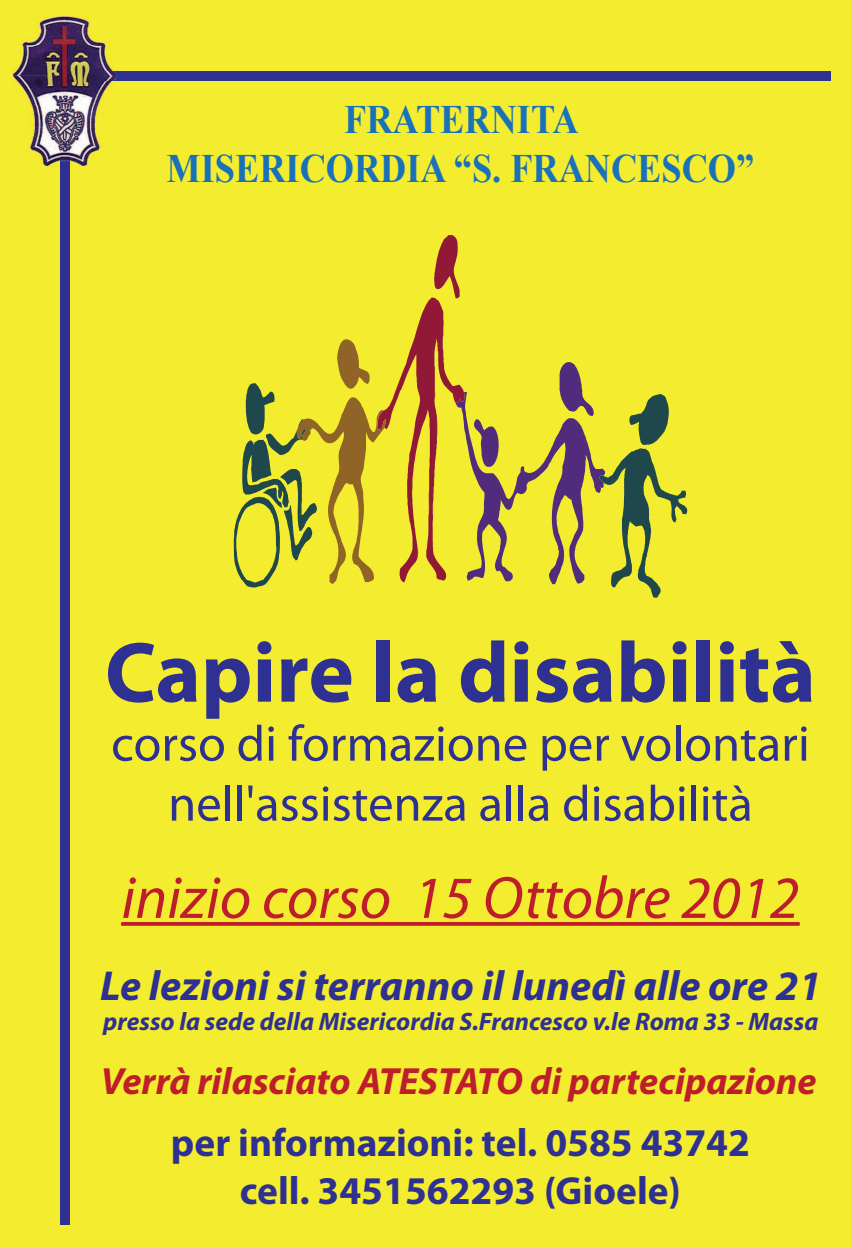
<style>
.page{position:relative;width:851px;height:1248px;background:#fff}
.page>*{position:absolute;margin:0;border:0;box-sizing:border-box;transform-origin:0 0}
.t1{font:700 86.2px "Myriad Pro";color:#2e3092}
.t2{font:italic 60px "Myriad Pro";color:#be1d2c}
.t3{font:50.7px/59.9px "Myriad Pro";color:#2e3092;text-align:center}
.t4{font:italic 700 42px "Myriad Pro";color:#2e3092}
.t5{font:700 40.3px/48.3px "Times New Roman";color:#1971b9;text-align:center;scale:.9 1}
.t6{font:700 39.4px/47.2px "Myriad Pro";color:#2e3092;text-align:center}
.t7{font:italic 700 38px "Myriad Pro";color:#be1d2c}
.t8{font:italic 700 25.3px "Myriad Pro";color:#2e3092}
</style>
<div class="page">
<div style="left:0;top:0;width:850px;height:1247px;background:#f4ed2f"></div>
<hr style="left:121px;top:922px;width:678px;height:3px;background:#be1d2c">
<svg style="left:233px;top:235px;width:454px;height:363px"></svg>
<div style="left:61px;top:148px;width:9px;height:1076px;background:#2e3092"></div>
<div style="left:60px;top:71px;width:770px;height:9px;background:#2e3092"></div>
<img style="left:12px;top:15px;width:106px;height:152px">
<img style="left:61px;top:148px;width:9px;height:19px">
<img style="left:60px;top:71px;width:58px;height:9px">
<p class="t5" style="left:167px;top:95px;width:654px">FRATERNITA<br>MISERICORDIA “S. FRANCESCO”</p>
<h1 class="t1" style="left:105px;top:616px;width:712px">Capire la disabilità</h1>
<p class="t3" style="left:111px;top:712px;width:700px">corso di formazione per volontari nell'assistenza alla disabilità</p>
<p class="t2" style="left:121px;top:860px;width:679px">inizio corso 15 Ottobre 2012</p>
<p class="t4" style="left:100px;top:958px;width:722px">Le lezioni si terranno il lunedì alle ore 21</p>
<p class="t8" style="left:103px;top:1005px;width:716px">presso la sede della Misericordia S.Francesco v.le Roma 33 - Massa</p>
<p class="t7" style="left:101px;top:1056px;width:717px">Verrà rilasciato ATESTATO di partecipazione</p>
<p class="t6" style="left:171px;top:1117px;width:580px">per informazioni: tel. 0585 43742 cell. 3451562293 (Gioele)</p>
</div>
